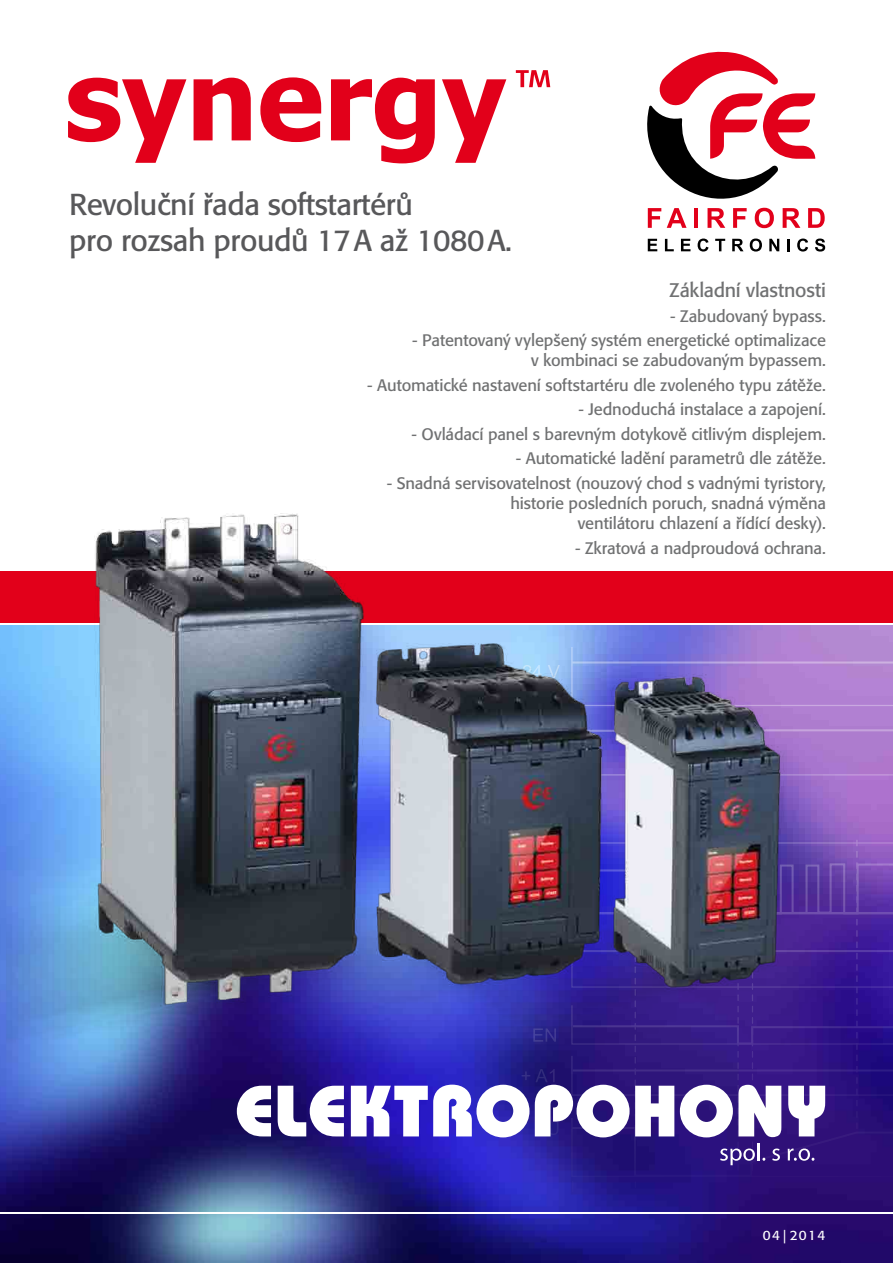
<style>
.page{position:relative;width:893px;height:1263px;background:#fff}
.page>*{position:absolute;margin:0;border:0;box-sizing:border-box;transform-origin:0 0}
.t1{font:30px/36px "Formata CE";letter-spacing:-.015em;color:#58585a}
.t2{font:19.5px "Formata CE";letter-spacing:-.01em;color:#707172}
.t3{font:16.5px/20.2px "Formata CE";letter-spacing:-.01em;color:#707172;text-align:right}
.t4{font:13.5px "Formata CE";letter-spacing:.1em;color:#fff}
</style>
<div class="page">
<img style="left:0;top:625px;width:893px;height:638px">
<svg style="left:237px;top:1086px;width:34px;height:50px"></svg>
<svg style="left:278px;top:1086px;width:66px;height:50px"></svg>
<svg style="left:351px;top:737px;width:542px;height:458px"></svg>
<div style="left:0;top:572px;width:893px;height:51px;background:#e2001a"></div>
<img style="left:7px;top:513px;width:847px;height:569px">
<hr style="left:0;top:1212px;width:893px;height:2px;background:#fff">
<svg style="left:647px;top:51px;width:178px;height:178px"></svg>
<svg style="left:648px;top:239px;width:9px;height:12px"></svg>
<svg style="left:665px;top:239px;width:9px;height:12px"></svg>
<svg style="left:681px;top:239px;width:9px;height:12px"></svg>
<svg style="left:698px;top:239px;width:10px;height:13px"></svg>
<svg style="left:715px;top:239px;width:10px;height:12px"></svg>
<svg style="left:732px;top:239px;width:11px;height:12px"></svg>
<svg style="left:750px;top:239px;width:12px;height:13px"></svg>
<svg style="left:769px;top:239px;width:10px;height:12px"></svg>
<svg style="left:787px;top:239px;width:3px;height:12px"></svg>
<svg style="left:797px;top:239px;width:11px;height:13px"></svg>
<svg style="left:815px;top:239px;width:10px;height:13px"></svg>
<svg style="left:68px;top:70px;width:482px;height:93px"></svg>
<h1 class="t1" style="left:69px;top:186px;width:444px">Revoluční řada softstartérů<br>pro rozsah proudů 17A až 1080A.</h1>
<p class="t2" style="left:669px;top:279px;width:158px">Základní vlastnosti</p>
<p class="t3" style="left:670px;top:306px;width:157px">- Zabudovaný bypass.</p>
<p class="t3" style="left:412px;top:330px;width:415px">- Patentovaný vylepšený systém energetické optimalizace v kombinaci se zabudovaným bypassem.</p>
<p class="t3" style="left:367px;top:375px;width:460px">- Automatické nastavení softstartéru dle zvoleného typu zátěže.</p>
<p class="t3" style="left:578px;top:399px;width:249px">- Jednoduchá instalace a zapojení.</p>
<p class="t3" style="left:412px;top:424px;width:416px">- Ovládací panel s barevným dotykově citlivým displejem.</p>
<p class="t3" style="left:516px;top:448px;width:312px">- Automatické ladění parametrů dle zátěže.</p>
<p class="t3" style="left:387px;top:473px;width:441px">- Snadná servisovatelnost (nouzový chod s vadnými tyristory, historie posledních poruch, snadná výměna<br>ventilátoru chlazení a řídící desky).</p>
<p class="t3" style="left:575px;top:538px;width:252px">- Zkratová a nadproudová ochrana.</p>
<p class="t4" style="left:763px;top:1227px;width:64px">04 | 2014</p>
</div>
